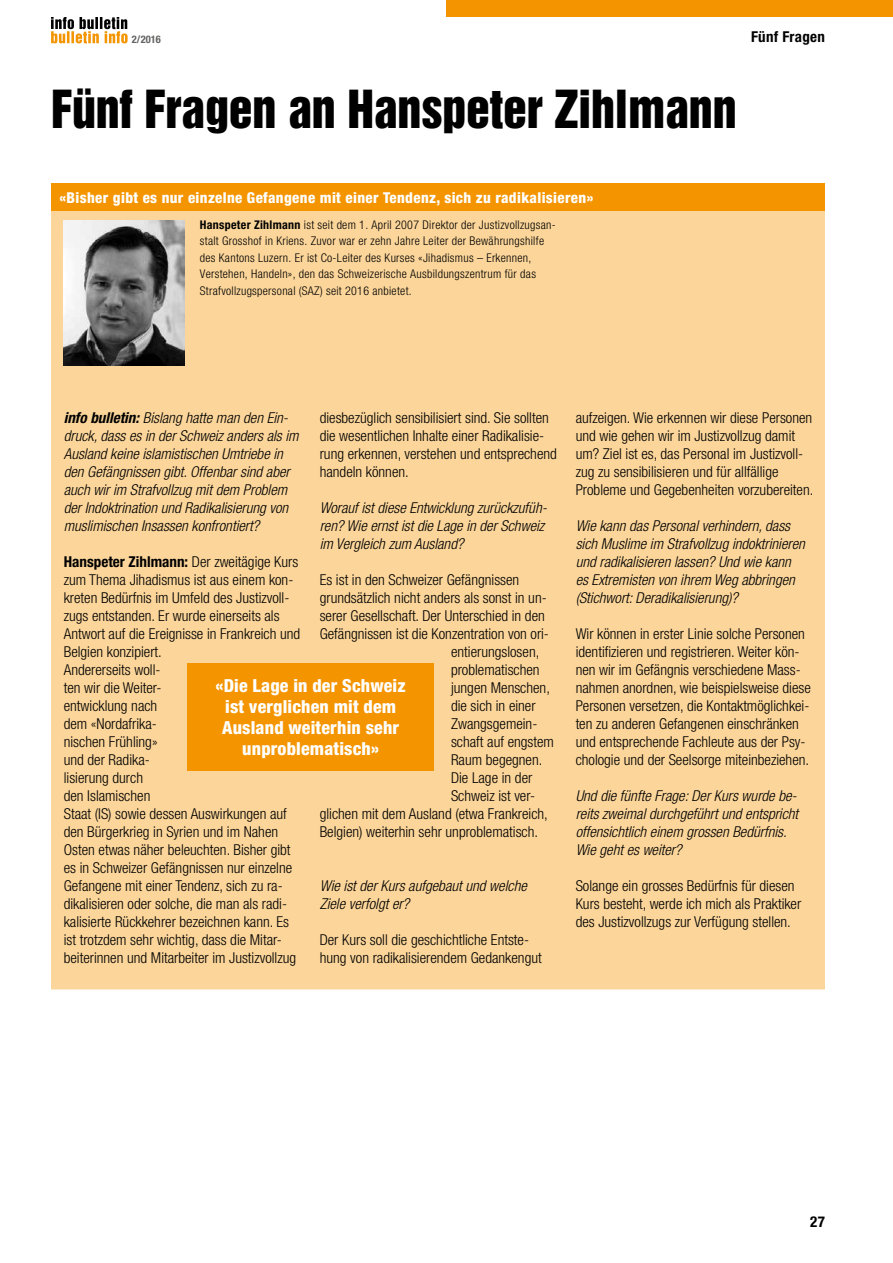
<style>
.page{position:relative;width:893px;height:1263px;background:#fff}
.page>*{position:absolute;margin:0;border:0;box-sizing:border-box;transform-origin:0 0}
.t1{font:48px "Helvetica Inserat LT Std";letter-spacing:-.005em;color:#000}
.t2{font:800 condensed 18px/21px "Helvetica Neue LT Std";letter-spacing:.01em;color:#fff;text-align:center}
.t3{font:300 condensed 15px/18px "Helvetica Neue LT Std";color:#000}
.t4{font:italic 300 condensed 15px/18px "Helvetica Neue LT Std";color:#000}
.t5{font:800 condensed 15px "Helvetica Neue LT Std";letter-spacing:.025em;color:#fff}
.t6{font:700 condensed 15px "Helvetica Neue LT Std";letter-spacing:.02em;color:#000}
.t7{font:300 condensed 12px/16.5px "Helvetica Neue LT Std";letter-spacing:.025em;color:#000}
.t8{font:700 condensed 10.5px "Helvetica Neue LT Std";color:#626261}
.s1{font-weight:700}
</style>
<div class="page">
<div style="left:446px;top:0;width:447px;height:17px;background:#f49500"></div>
<svg style="left:51px;top:17px;width:77px;height:26px"></svg>
<div style="left:51px;top:183px;width:774px;height:28px;background:#f49500"></div>
<div style="left:51px;top:211px;width:774px;height:778px;background:#fbd599"></div>
<img style="left:64px;top:220px;width:120px;height:146px">
<div style="left:187px;top:663px;width:247px;height:107px;background:#f49500"></div>
<p class="t8" style="left:132px;top:33px;width:31px">2/2016</p>
<p class="t6" style="left:751px;top:27px;width:75px">Fünf Fragen</p>
<h1 class="t1" style="left:51px;top:81px;width:687px">Fünf Fragen an Hanspeter Zihlmann</h1>
<p class="t5" style="left:60px;top:188px;width:535px">«Bisher gibt es nur einzelne Gefangene mit einer Tendenz, sich zu radikalisieren»</p>
<p class="t7" style="left:200px;top:216px;width:358px"><span class="s1">Hanspeter Zihlmann</span> ist seit dem 1. April 2007 Direktor der Justizvollzugsan&shy;stalt Grosshof in Kriens. Zuvor war er zehn Jahre Leiter der Bewährungshilfe des Kantons Luzern. Er ist Co-Leiter des Kurses «Jihadismus – Erkennen, Verstehen, Handeln», den das Schweizerische Ausbildungszentrum für das Strafvollzugspersonal (SAZ) seit 2016 anbietet.</p>
<p class="t4" style="left:64px;top:409px;width:236px"><span class="s1">info bulletin:</span> Bislang hatte man den Ein&shy;druck, dass es in der Schweiz anders als im Ausland keine islamistischen Umtriebe in den Gefängnissen gibt. Offenbar sind aber auch wir im Strafvollzug mit dem Problem der Indoktrination und Radikalisierung von muslimischen Insassen konfrontiert?</p>
<p class="t3" style="left:64px;top:553px;width:238px"><span class="s1">Hanspeter Zihlmann:</span> Der zweitägige Kurs zum Thema Jihadismus ist aus einem kon&shy;kreten Bedürfnis im Umfeld des Justizvoll&shy;zugs entstanden. Er wurde einerseits als<br>Antwort auf die Ereignisse in Frankreich und<br>Belgien konzipiert.<br>Andererseits woll-<br>ten wir die Weiter-<br>entwicklung nach<br>dem «Nordafrika-<br>nischen Frühling»<br>und der Radika-<br>lisierung durch<br>den Islamischen<br>Staat (IS) sowie dessen Auswirkungen auf den Bürgerkrieg in Syrien und im Nahen<br>Osten etwas näher beleuchten. Bisher gibt es in Schweizer Gefängnissen nur einzelne<br>Gefangene mit einer Tendenz, sich zu ra&shy;dikalisieren oder solche, die man als radi&shy;kalisierte Rückkehrer bezeichnen kann. Es ist trotzdem sehr wichtig, dass die Mitar&shy;beiterinnen und Mitarbeiter im Justizvollzug</p>
<p class="t3" style="left:320px;top:409px;width:239px">diesbezüglich sensibilisiert sind. Sie sollten die wesentlichen Inhalte einer Radikalisie&shy;rung erkennen, verstehen und entsprechend handeln können.</p>
<p class="t4" style="left:320px;top:499px;width:229px">Worauf ist diese Entwicklung zurückzufüh&shy;ren? Wie ernst ist die Lage in der Schweiz im Vergleich zum Ausland?</p>
<p class="t3" style="left:320px;top:571px;width:201px">Es ist in den Schweizer Gefängnissen</p>
<p class="t3" style="left:320px;top:589px;width:229px">grundsätzlich nicht anders als sonst in un-</p>
<p class="t3" style="left:320px;top:607px;width:227px">serer Gesellschaft. Der Unterschied in den</p>
<p class="t3" style="left:320px;top:625px;width:231px">Gefängnissen ist die Konzentration von ori-</p>
<p class="t3" style="left:451px;top:643px;width:90px">entierungslosen,</p>
<p class="t3" style="left:451px;top:661px;width:90px">problematischen</p>
<p class="t3" style="left:451px;top:679px;width:100px">jungen Menschen,</p>
<p class="t3" style="left:451px;top:697px;width:86px">die sich in einer</p>
<p class="t3" style="left:451px;top:715px;width:88px">Zwangsgemein-</p>
<p class="t3" style="left:451px;top:733px;width:104px">schaft auf engstem</p>
<p class="t3" style="left:451px;top:751px;width:93px">Raum begegnen.</p>
<p class="t3" style="left:451px;top:769px;width:83px">Die Lage in der</p>
<p class="t3" style="left:451px;top:787px;width:86px">Schweiz ist ver-</p>
<p class="t3" style="left:320px;top:805px;width:230px">glichen mit dem Ausland (etwa Frankreich,</p>
<p class="t3" style="left:320px;top:823px;width:220px">Belgien) weiterhin sehr unproblematisch.</p>
<p class="t2" style="left:216px;top:675px;width:192px">«Die Lage in der Schweiz ist verglichen mit dem<br>Ausland weiterhin sehr unproblematisch»</p>
<p class="t4" style="left:320px;top:877px;width:209px">Wie ist der Kurs aufgebaut und welche<br>Ziele verfolgt er?</p>
<p class="t3" style="left:320px;top:931px;width:224px">Der Kurs soll die geschichtliche Entste&shy;hung von radikalisierendem Gedankengut</p>
<p class="t3" style="left:576px;top:409px;width:239px">aufzeigen. Wie erkennen wir diese Personen und wie gehen wir im Justizvollzug damit um? Ziel ist es, das Personal im Justizvoll&shy;zug zu sensibilisieren und für allfällige Probleme und Gegebenheiten vorzubereiten.</p>
<p class="t4" style="left:576px;top:517px;width:231px">Wie kann das Personal verhindern, dass sich Muslime im Strafvollzug indoktrinieren und radikalisieren lassen? Und wie kann es Extremisten von ihrem Weg abbringen (Stichwort: Deradikalisierung)?</p>
<p class="t3" style="left:576px;top:625px;width:237px">Wir können in erster Linie solche Personen identifizieren und registrieren. Weiter kön&shy;nen wir im Gefängnis verschiedene Mass&shy;nahmen anordnen, wie beispielsweise diese Personen versetzen, die Kontaktmöglichkei&shy;ten zu anderen Gefangenen einschränken und entsprechende Fachleute aus der Psy&shy;chologie und der Seelsorge miteinbeziehen.</p>
<p class="t4" style="left:576px;top:787px;width:224px">Und die fünfte Frage: Der Kurs wurde be&shy;reits zweimal durchgeführt und entspricht offensichtlich einem grossen Bedürfnis.<br>Wie geht es weiter?</p>
<p class="t3" style="left:576px;top:877px;width:227px">Solange ein grosses Bedürfnis für diesen<br>Kurs besteht, werde ich mich als Praktiker des Justizvollzugs zur Verfügung stellen.</p>
<p class="t6" style="left:810px;top:1212px;width:16px">27</p>
</div>
